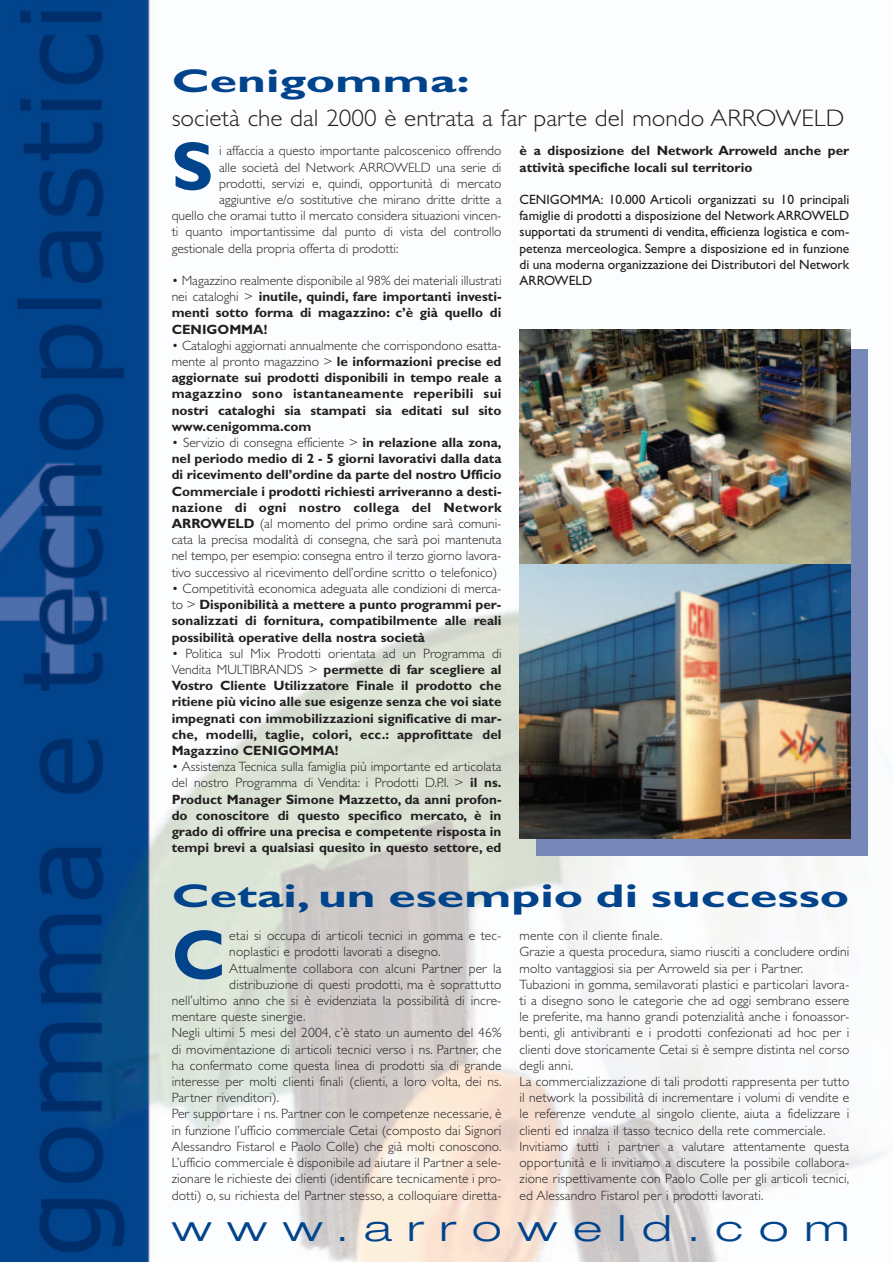
<style>
.page{position:relative;width:893px;height:1262px;background:#fff}
.page>*{position:absolute;margin:0;border:0;box-sizing:border-box;transform-origin:0 0}
.t1{font:700 70.5px "Gill Sans";color:#01448c}
.t2{font:700 69px "Gill Sans";color:#01448c}
.t3{font:300 expanded 36px "Helvetica Neue";letter-spacing:.345em;color:#01448c;scale:1.25 1}
.t4{font:700 33px "Gill Sans";color:#01448c;scale:1.5 1}
.t5{font:300 24px "Gill Sans";color:#231f20;scale:1.05 1}
.t6{font:300 13.5px/16.2px "Gill Sans";letter-spacing:.01em;color:#231f20;text-align:justify}
.t7{font:700 13.5px/16.2px "Gill Sans";color:#231f20;text-align:justify}
.t8{font:13.5px/16.2px "Gill Sans";color:#231f20;text-align:justify}
.s1{font-weight:300}
.s2{font-weight:700}
</style>
<div class="page">
<img style="left:0;top:0;width:892px;height:1262px">
<div style="left:536px;top:349px;width:331px;height:506px;background:#7787b8"></div>
<img style="left:519px;top:563px;width:331px;height:275px">
<img style="left:519px;top:330px;width:331px;height:233px">
<h3 class="t4" style="left:172px;top:70px;width:200px">Cenigomma:</h3>
<h3 class="t5" style="left:172px;top:110px;width:642px">società che dal 2000 è entrata a far parte del mondo ARROWELD</h3>
<h2 class="t2" style="left:172px;top:143px;width:43px">S</h2>
<p class="t6" style="left:219px;top:144px;width:284px">i affaccia a questo importante palcoscenico offrendo</p>
<p class="t6" style="left:219px;top:160px;width:284px">alle società del Network ARROWELD una serie di</p>
<p class="t6" style="left:219px;top:177px;width:284px">prodotti, servizi e, quindi, opportunità di mercato</p>
<p class="t6" style="left:219px;top:193px;width:284px">aggiuntive e/o sostitutive che mirano dritte dritte a</p>
<p class="t6" style="left:172px;top:209px;width:331px">quello che oramai tutto il mercato considera situazioni vincen-</p>
<p class="t6" style="left:172px;top:225px;width:331px">ti quanto importantissime dal punto di vista del controllo</p>
<p class="t6" style="left:172px;top:241px;width:228px">gestionale della propria offerta di prodotti:</p>
<p class="t7" style="left:172px;top:274px;width:331px"><span class="s1">• Magazzino realmente disponibile al 98% dei materiali illustrati nei cataloghi &gt;</span> inutile, quindi, fare importanti investi&shy;menti sotto forma di magazzino: c’è già quello di CENIGOMMA!</p>
<p class="t7" style="left:172px;top:339px;width:331px"><span class="s1">• Cataloghi aggiornati annualmente che corrispondono esatta&shy;mente al pronto magazzino &gt;</span> le informazioni precise ed aggiornate sui prodotti disponibili in tempo reale a magazzino sono istantaneamente reperibili sui nostri cataloghi sia stampati sia editati sul sito www.cenigomma.com</p>
<p class="t6" style="left:172px;top:436px;width:331px">• Servizio di consegna efficiente &gt; <span class="s2">in relazione alla zona, nel periodo medio di 2 - 5 giorni lavorativi dalla data di ricevimento dell’ordine da parte del nostro Ufficio Commerciale i prodotti richiesti arriveranno a desti&shy;nazione di ogni nostro collega del Network ARROWELD</span> (al momento del primo ordine sarà comuni&shy;cata la precisa modalità di consegna, che sarà poi mantenuta nel tempo, per esempio: consegna entro il terzo giorno lavora&shy;tivo successivo al ricevimento dell’ordine scritto o telefonico)</p>
<p class="t7" style="left:172px;top:582px;width:331px"><span class="s1">• Competitività economica adeguata alle condizioni di merca&shy;to &gt;</span> Disponibilità a mettere a punto programmi per&shy;sonalizzati di fornitura, compatibilmente alle reali possibilità operative della nostra società</p>
<p class="t7" style="left:172px;top:646px;width:331px"><span class="s1">• Politica sul Mix Prodotti orientata ad un Programma di Vendita MULTIBRANDS &gt;</span> permette di far scegliere al Vostro Cliente Utilizzatore Finale il prodotto che ritiene più vicino alle sue esigenze senza che voi siate impegnati con immobilizzazioni significative di mar&shy;che, modelli, taglie, colori, ecc.: approfittate del Magazzino CENIGOMMA!</p>
<p class="t7" style="left:172px;top:760px;width:331px"><span class="s1">• Assistenza Tecnica sulla famiglia più importante ed articolata del nostro Programma di Vendita: i Prodotti D.P.I. &gt;</span> il ns.<br>Product Manager Simone Mazzetto, da anni profon&shy;do conoscitore di questo specifico mercato, è in grado di offrire una precisa e competente risposta in tempi brevi a qualsiasi quesito in questo settore, ed</p>
<p class="t7" style="left:519px;top:144px;width:331px">è a disposizione del Network Arroweld anche per attività specifiche locali sul territorio</p>
<p class="t8" style="left:519px;top:193px;width:331px">CENIGOMMA: 10.000 Articoli organizzati su 10 principali famiglie di prodotti a disposizione del Network ARROWELD supportati da strumenti di vendita, efficienza logistica e com&shy;petenza merceologica. Sempre a disposizione ed in funzione di una moderna organizzazione dei Distributori del Network ARROWELD</p>
<h3 class="t4" style="left:172px;top:884px;width:453px">Cetai, un esempio di successo</h3>
<h1 class="t1" style="left:172px;top:930px;width:56px">C</h1>
<p class="t6" style="left:229px;top:929px;width:274px">etai si occupa di articoli tecnici in gomma e tec-</p>
<p class="t6" style="left:229px;top:945px;width:213px">noplastici e prodotti lavorati a disegno.</p>
<p class="t6" style="left:229px;top:961px;width:274px">Attualmente collabora con alcuni Partner per la</p>
<p class="t6" style="left:229px;top:977px;width:274px">distribuzione di questi prodotti, ma è soprattutto</p>
<p class="t6" style="left:172px;top:993px;width:331px">nell’ultimo anno che si è evidenziata la possibilità di incre-</p>
<p class="t6" style="left:172px;top:1010px;width:135px">mentare queste sinergie.</p>
<p class="t6" style="left:172px;top:1026px;width:331px">Negli ultimi 5 mesi del 2004, c’è stato un aumento del 46%</p>
<p class="t6" style="left:172px;top:1042px;width:331px">di movimentazione di articoli tecnici verso i ns. Partner, che</p>
<p class="t6" style="left:172px;top:1058px;width:331px">ha confermato come questa linea di prodotti sia di grande</p>
<p class="t6" style="left:172px;top:1074px;width:331px">interesse per molti clienti finali (clienti, a loro volta, dei ns.</p>
<p class="t6" style="left:172px;top:1091px;width:109px">Partner rivenditori).</p>
<p class="t6" style="left:172px;top:1107px;width:331px">Per supportare i ns. Partner con le competenze necessarie, è</p>
<p class="t6" style="left:172px;top:1123px;width:331px">in funzione l’ufficio commerciale Cetai (composto dai Signori</p>
<p class="t6" style="left:172px;top:1139px;width:331px">Alessandro Fistarol e Paolo Colle) che già molti conoscono.</p>
<p class="t6" style="left:172px;top:1155px;width:331px">L’ufficio commerciale è disponibile ad aiutare il Partner a sele-</p>
<p class="t6" style="left:172px;top:1172px;width:331px">zionare le richieste dei clienti (identificare tecnicamente i pro-</p>
<p class="t6" style="left:172px;top:1188px;width:331px">dotti) o, su richiesta del Partner stesso, a colloquiare diretta-</p>
<p class="t6" style="left:519px;top:929px;width:331px;text-align:left">mente con il cliente finale.<br>Grazie a questa procedura, siamo riusciti a concludere ordini molto vantaggiosi sia per Arroweld sia per i Partner.<br>Tubazioni in gomma, semilavorati plastici e particolari lavora&shy;ti a disegno sono le categorie che ad oggi sembrano essere le preferite, ma hanno grandi potenzialità anche i fonoassor&shy;benti, gli antivibranti e i prodotti confezionati ad hoc per i clienti dove storicamente Cetai si è sempre distinta nel corso degli anni.<br>La commercializzazione di tali prodotti rappresenta per tutto il network la possibilità di incrementare i volumi di vendite e le referenze vendute al singolo cliente, aiuta a fidelizzare i clienti ed innalza il tasso tecnico della rete commerciale.<br>Invitiamo tutti i partner a valutare attentamente questa opportunità e li invitiamo a discutere la possibile collabora&shy;zione rispettivamente con Paolo Colle per gli articoli tecnici, ed Alessandro Fistarol per i prodotti lavorati.</p>
<h3 class="t3" style="left:172px;top:1214px;width:543px">www.arroweld.com</h3>
</div>
